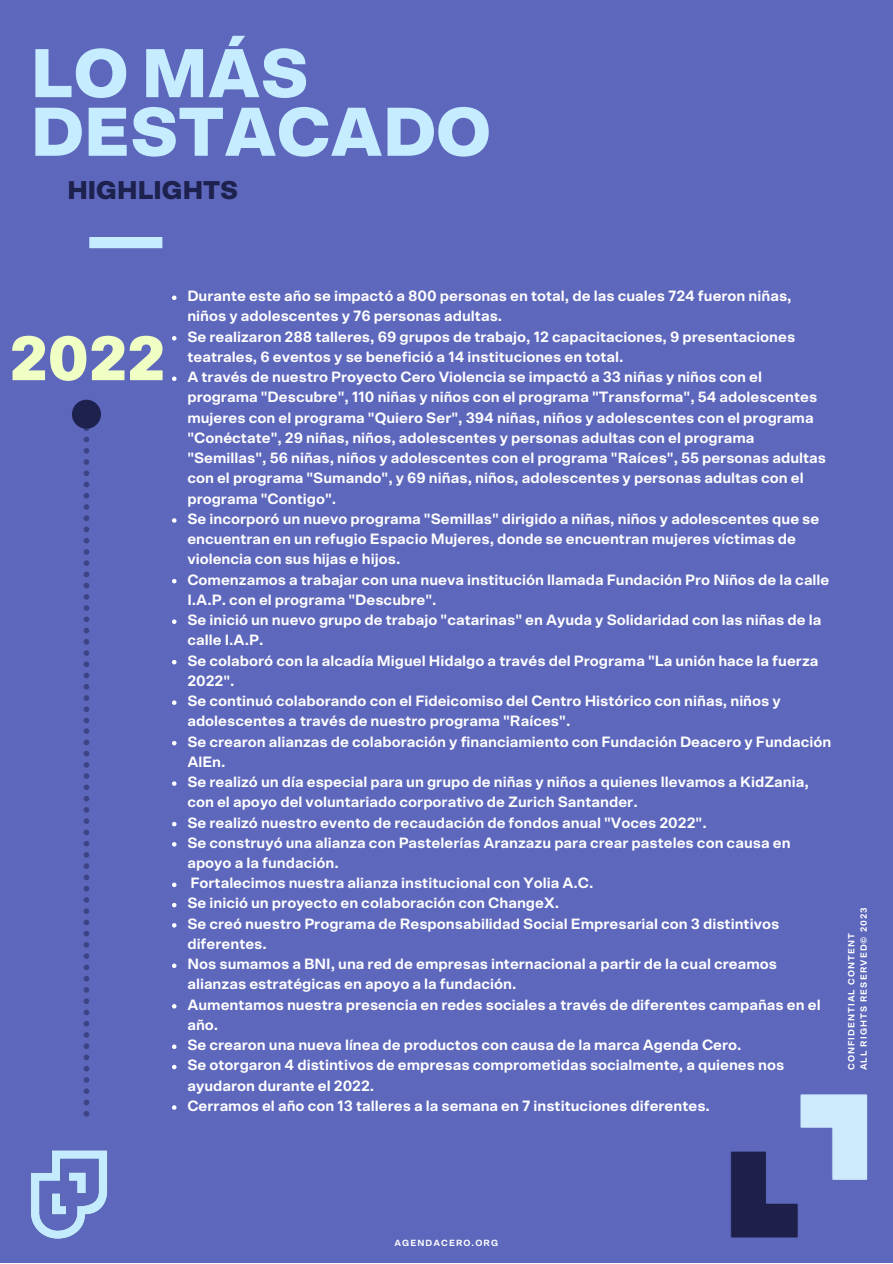
<style>
.page{position:relative;width:893px;height:1264px;background:#fff}
.page>*{position:absolute;margin:0;border:0;box-sizing:border-box;transform-origin:0 0}
.t1{font:900 69.15px/58.7px "Scto Grotesk A";color:#c6ecff}
.t2{font:900 63px "Scto Grotesk A";color:#f0ffc4}
.t3{font:900 25.8px "Scto Grotesk A";color:#1d214e}
.t4{font:700 15px/20.2px "Scto Grotesk A";color:#fff}
.t5{font:700 9px "Scto Grotesk A";letter-spacing:.12em;color:#fff}
</style>
<div class="page">
<div style="left:0;top:0;width:892px;height:1262px;background:#5d67bc"></div>
<div style="left:89px;top:237px;width:73px;height:11px;background:#c6ecff"></div>
<img style="left:31px;top:1150px;width:77px;height:89px">
<img style="left:730px;top:1094px;width:138px;height:144px">
<svg style="left:172px;top:295px;width:4px;height:5px"></svg>
<svg style="left:172px;top:336px;width:4px;height:4px"></svg>
<svg style="left:172px;top:376px;width:4px;height:5px"></svg>
<svg style="left:172px;top:518px;width:4px;height:4px"></svg>
<svg style="left:172px;top:579px;width:4px;height:4px"></svg>
<svg style="left:172px;top:619px;width:4px;height:5px"></svg>
<svg style="left:172px;top:660px;width:4px;height:4px"></svg>
<svg style="left:172px;top:700px;width:4px;height:5px"></svg>
<svg style="left:172px;top:741px;width:4px;height:4px"></svg>
<svg style="left:172px;top:781px;width:4px;height:5px"></svg>
<svg style="left:172px;top:821px;width:4px;height:5px"></svg>
<svg style="left:172px;top:842px;width:4px;height:4px"></svg>
<svg style="left:172px;top:882px;width:4px;height:5px"></svg>
<svg style="left:172px;top:902px;width:4px;height:5px"></svg>
<svg style="left:172px;top:923px;width:4px;height:4px"></svg>
<svg style="left:172px;top:963px;width:4px;height:5px"></svg>
<svg style="left:172px;top:1004px;width:4px;height:4px"></svg>
<svg style="left:172px;top:1044px;width:4px;height:5px"></svg>
<svg style="left:172px;top:1064px;width:4px;height:5px"></svg>
<svg style="left:172px;top:1105px;width:4px;height:4px"></svg>
<svg style="left:84px;top:429px;width:5px;height:687px"></svg>
<div style="left:72px;top:400px;width:29px;height:29px;background:#1d214e;border-radius:50%"></div>
<p class="t1" style="left:31px;top:47px;width:461px">LO MÁS<br>DESTACADO</p>
<p class="t3" style="left:67px;top:178px;width:172px">HIGHLIGHTS</p>
<p class="t2" style="left:10px;top:330px;width:157px">2022</p>
<p class="t4" style="left:187px;top:286px;width:606px">Durante este año se impactó a 800 personas en total, de las cuales 724 fueron niñas, niños y adolescentes y 76 personas adultas.</p>
<p class="t4" style="left:187px;top:327px;width:609px">Se realizaron 288 talleres, 69 grupos de trabajo, 12 capacitaciones, 9 presentaciones teatrales, 6 eventos y se benefició a 14 instituciones en total.</p>
<p class="t4" style="left:187px;top:367px;width:640px">A través de nuestro Proyecto Cero Violencia se impactó a 33 niñas y niños con el programa "Descubre", 110 niñas y niños con el programa "Transforma", 54 adolescentes mujeres con el programa "Quiero Ser", 394 niñas, niños y adolescentes con el programa "Conéctate", 29 niñas, niños, adolescentes y personas adultas con el programa "Semillas", 56 niñas, niños y adolescentes con el programa "Raíces", 55 personas adultas con el programa "Sumando", y 69 niñas, niños, adolescentes y personas adultas con el programa "Contigo".</p>
<p class="t4" style="left:187px;top:509px;width:633px">Se incorporó un nuevo programa "Semillas" dirigido a niñas, niños y adolescentes que se encuentran en un refugio Espacio Mujeres, donde se encuentran mujeres víctimas de violencia con sus hijas e hijos.</p>
<p class="t4" style="left:187px;top:570px;width:643px">Comenzamos a trabajar con una nueva institución llamada Fundación Pro Niños de la calle<br>I.A.P. con el programa "Descubre".</p>
<p class="t4" style="left:187px;top:610px;width:635px">Se inició un nuevo grupo de trabajo "catarinas" en Ayuda y Solidaridad con las niñas de la calle I.A.P.</p>
<p class="t4" style="left:187px;top:651px;width:632px">Se colaboró con la alcadía Miguel Hidalgo a través del Programa "La unión hace la fuerza<br>2022".</p>
<p class="t4" style="left:187px;top:691px;width:595px">Se continuó colaborando con el Fideicomiso del Centro Histórico con niñas, niños y adolescentes a través de nuestro programa "Raíces".</p>
<p class="t4" style="left:187px;top:732px;width:645px">Se crearon alianzas de colaboración y financiamiento con Fundación Deacero y Fundación<br>AlEn.</p>
<p class="t4" style="left:187px;top:772px;width:623px">Se realizó un día especial para un grupo de niñas y niños a quienes llevamos a KidZania, con el apoyo del voluntariado corporativo de Zurich Santander.</p>
<p class="t4" style="left:187px;top:812px;width:521px">Se realizó nuestro evento de recaudación de fondos anual "Voces 2022".</p>
<p class="t4" style="left:187px;top:833px;width:604px">Se construyó una alianza con Pastelerías Aranzazu para crear pasteles con causa en apoyo a la fundación.</p>
<p class="t4" style="left:190px;top:873px;width:404px">Fortalecimos nuestra alianza institucional con Yolia A.C.</p>
<p class="t4" style="left:187px;top:893px;width:373px">Se inició un proyecto en colaboración con ChangeX.</p>
<p class="t4" style="left:187px;top:914px;width:593px">Se creó nuestro Programa de Responsabilidad Social Empresarial con 3 distintivos diferentes.</p>
<p class="t4" style="left:187px;top:954px;width:591px">Nos sumamos a BNI, una red de empresas internacional a partir de la cual creamos alianzas estratégicas en apoyo a la fundación.</p>
<p class="t4" style="left:187px;top:995px;width:634px">Aumentamos nuestra presencia en redes sociales a través de diferentes campañas en el año.</p>
<p class="t4" style="left:187px;top:1035px;width:555px">Se crearon una nueva línea de productos con causa de la marca Agenda Cero.</p>
<p class="t4" style="left:187px;top:1055px;width:598px">Se otorgaron 4 distintivos de empresas comprometidas socialmente, a quienes nos ayudaron durante el 2022.</p>
<p class="t4" style="left:187px;top:1096px;width:524px">Cerramos el año con 13 talleres a la semana en 7 instituciones diferentes.</p>
<p class="t5" style="left:859px;top:1070px;width:165px;rotate:-90deg">ALL RIGHTS RESERVED© 2023</p>
<p class="t5" style="left:847px;top:1070px;width:139px;rotate:-90deg">CONFIDENTIAL CONTENT</p>
<p class="t5" style="left:394px;top:1239px;width:105px">AGENDACERO.ORG</p>
</div>
